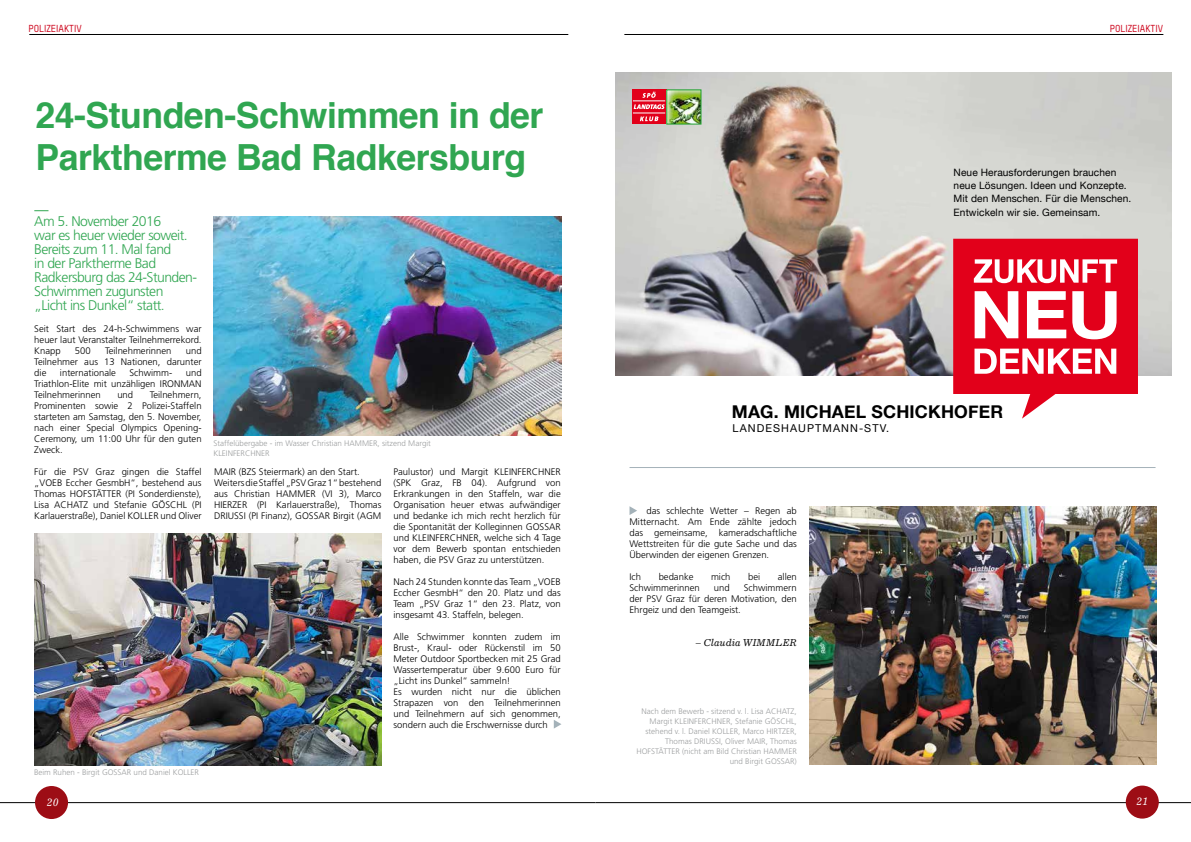
<style>
.page{position:relative;width:1191px;height:842px;background:#fff}
.page>*{position:absolute;margin:0;border:0;box-sizing:border-box;transform-origin:0 0}
.t1{font:700 36px/42px "Helvetica";letter-spacing:-.015em;color:#30a651}
.t2{font:700 17.6px "Helvetica Neue";letter-spacing:.01em;color:#000}
.t3{font:300 14px/14px "Frutiger LT Std";letter-spacing:-.04em;color:#30a651}
.t4{font:italic 11px "Excelsior LT Std";color:#fff}
.t5{font:10.8px "Helvetica Neue";letter-spacing:.1em;color:#000}
.t6{font:10.2px/13.2px "Helvetica Neue";letter-spacing:.01em;color:#000}
.t7{font:500 10px "TSTARPRO";color:#cd071e}
.t8{font:italic 10px "Excelsior LT Std";color:#000}
.t9{font:300 9.5px/11px "Frutiger LT Std";color:#000;text-align:justify}
.t10{font:300 8px/10px "Frutiger LT Std";color:#9c9e9f}
</style>
<div class="page">
<hr style="left:595px;top:802px;width:596px;height:1px;background:#000">
<hr style="left:0;top:802px;width:595px;height:1px;background:#000">
<hr style="left:29px;top:34px;width:539px;height:1px;background:#000">
<hr style="left:624px;top:34px;width:539px;height:1px;background:#000">
<div style="left:35px;top:786px;width:33px;height:33px;background:#9d0d15;border-radius:50%"></div>
<div style="left:1125px;top:785px;width:33px;height:34px;background:#9d0d15;border-radius:50%"></div>
<svg style="left:34px;top:210px;width:14px;height:1px"></svg>
<svg style="left:554px;top:720px;width:7px;height:9px"></svg>
<img style="left:34px;top:533px;width:347px;height:232px">
<img style="left:213px;top:216px;width:348px;height:219px">
<img style="left:809px;top:506px;width:347px;height:259px">
<svg style="left:629px;top:506px;width:8px;height:9px"></svg>
<img style="left:616px;top:72px;width:555px;height:303px">
<svg style="left:953px;top:239px;width:185px;height:180px"></svg>
<div style="left:631px;top:90px;width:35px;height:34px;background:#e2001a"></div>
<img style="left:668px;top:92px;width:31px;height:30px">
<div style="left:666px;top:90px;width:35px;height:34px;border:1px solid #1fa12e"></div>
<svg style="left:642px;top:92px;width:13px;height:6px"></svg>
<svg style="left:633px;top:104px;width:31px;height:5px"></svg>
<svg style="left:640px;top:116px;width:18px;height:5px"></svg>
<hr style="left:633px;top:101px;width:32px;height:1px;background:#fff">
<hr style="left:633px;top:113px;width:32px;height:1px;background:#fff">
<svg style="left:1169px;top:72px;width:3px;height:4px"></svg>
<hr style="left:629px;top:467px;width:526px;height:1px;background:#a4b2b9">
<p class="t7" style="left:29px;top:22px;width:55px">POLIZEIAKTIV</p>
<p class="t7" style="left:1109px;top:22px;width:55px">POLIZEIAKTIV</p>
<h1 class="t1" style="left:35px;top:94px;width:509px">24-Stunden-Schwimmen in der<br>Parktherme Bad Radkersburg</h1>
<h3 class="t3" style="left:34px;top:214px;width:164px">Am 5. November 2016<br>war es heuer wieder soweit.<br>Bereits zum 11. Mal fand<br>in der Parktherme Bad<br>Radkersburg das 24-Stunden-<br>Schwimmen zugunsten „Licht ins Dunkel“ statt.</h3>
<p class="t9" style="left:34px;top:323px;width:169px">Seit Start des 24-h-Schwimmens war heuer laut Veranstalter Teilnehmerrekord.<br>Knapp</p>
<p class="t9" style="left:34px;top:345px;width:169px;text-indent:151px">und Teilnehmer aus 13 Nationen, darunter die</p>
<p class="t9" style="left:75px;top:345px;width:17px">500</p>
<p class="t9" style="left:105px;top:345px;width:68px">Teilnehmerinnen</p>
<p class="t9" style="left:34px;top:367px;width:169px;text-indent:151px">und Triathlon-Elite mit unzähligen IRONMAN Teilnehmerinnen</p>
<p class="t9" style="left:60px;top:367px;width:58px">internationale</p>
<p class="t9" style="left:130px;top:367px;width:44px">Schwimm-</p>
<p class="t9" style="left:34px;top:389px;width:169px;text-indent:115px">Teilnehmern, Prominenten sowie 2 Polizei-Staffeln starteten am Samstag, den 5. November, nach einer Special Olympics Opening-Ceremony, um 11:00 Uhr für den guten Zweck.</p>
<p class="t9" style="left:34px;top:466px;width:169px">Für die PSV Graz gingen die Staffel „VOEB Eccher GesmbH“, bestehend aus Thomas HOFSTÄTTER (PI Sonderdienste), Lisa ACHATZ und Stefanie GÖSCHL (PI Karlauerstraße), Daniel KOLLER und Oliver</p>
<p class="t9" style="left:117px;top:389px;width:17px">und</p>
<p class="t10" style="left:213px;top:438px;width:219px">Staffelübergabe - im Wasser Christian HAMMER, sitzend Margit<br>KLEINFERCHNER</p>
<p class="t9" style="left:214px;top:466px;width:169px;text-align:left">MAIR (BZS Steiermark) an den Start.<br>Weiters die Staffel „PSV Graz 1“ bestehend aus Christian HAMMER (VI 3), Marco HIERZER (PI Karlauerstraße), Thomas DRIUSSI (PI Finanz), GOSSAR Birgit (AGM</p>
<p class="t9" style="left:393px;top:466px;width:169px">Paulustor) und Margit KLEINFERCHNER (SPK Graz, FB 04). Aufgrund von Erkrankungen in den Staffeln, war die Organisation heuer etwas aufwändiger und bedanke ich mich recht herzlich für die Spontanität der Kolleginnen GOSSAR und KLEINFERCHNER, welche sich 4 Tage vor dem Bewerb spontan entschieden haben, die PSV Graz zu unterstützen.</p>
<p class="t9" style="left:393px;top:576px;width:169px">Nach 24 Stunden konnte das Team „VOEB Eccher GesmbH“ den 20. Platz und das Team „PSV Graz 1“ den 23. Platz, von insgesamt 43. Staffeln, belegen.</p>
<p class="t9" style="left:393px;top:631px;width:169px;text-align:left">Alle Schwimmer konnten zudem im Brust-, Kraul- oder Rückenstil im 50<br>Meter Outdoor Sportbecken mit 25 Grad Wassertemperatur über 9.600 Euro für „Licht ins Dunkel“ sammeln!<br>Es wurden nicht nur die üblichen Strapazen von den Teilnehmerinnen und Teilnehmern auf sich genommen, sondern auch die Erschwernisse durch</p>
<p class="t10" style="left:34px;top:767px;width:166px">Beim Ruhen - Birgit GOSSAR und Daniel KOLLER</p>
<p class="t6" style="left:953px;top:166px;width:179px">neue herausforderungen brauchen neue Lösungen. Ideen und Konzepte. mit den menschen. Für die menschen. entwickeln wir sie. Gemeinsam.</p>
<h2 class="t2" style="left:732px;top:398px;width:273px">MAG. MICHAEL SCHICKHOFER</h2>
<p class="t5" style="left:732px;top:421px;width:158px">Landeshauptmann-stv.</p>
<p class="t9" style="left:629px;top:506px;width:169px;text-indent:17px">das schlechte Wetter – Regen ab Mitternacht. Am Ende zählte jedoch das gemeinsame, kameradschaftliche Wettstreiten für die gute Sache und das Überwinden der eigenen Grenzen.</p>
<p class="t9" style="left:629px;top:572px;width:13px">Ich</p>
<p class="t9" style="left:658px;top:572px;width:36px">bedanke</p>
<p class="t9" style="left:711px;top:572px;width:21px">mich</p>
<p class="t9" style="left:748px;top:572px;width:14px">bei</p>
<p class="t9" style="left:778px;top:572px;width:20px">allen</p>
<p class="t9" style="left:629px;top:583px;width:72px">Schwimmerinnen</p>
<p class="t9" style="left:714px;top:583px;width:17px">und</p>
<p class="t9" style="left:629px;top:583px;width:169px;text-indent:114px">Schwimmern der PSV Graz für deren Motivation, den Ehrgeiz und den Teamgeist.</p>
<p class="t8" style="left:695px;top:637px;width:103px">– Claudia WIMMLER</p>
<p class="t10" style="left:636px;top:707px;width:162px;text-align:right">Nach dem Bewerb - sitzend v. l. Lisa ACHATZ, Margit KLEINFERCHNER, Stefanie GÖSCHL, stehend v. l. Daniel KOLLER, Marco HIRTZER, Thomas DRIUSSI, Oliver MAIR, Thomas HOFSTÄTTER (nicht am Bild Christian HAMMER und Birgit GOSSAR)</p>
<p class="t4" style="left:46px;top:796px;width:14px">20</p>
<p class="t4" style="left:1136px;top:795px;width:14px">21</p>
</div>
